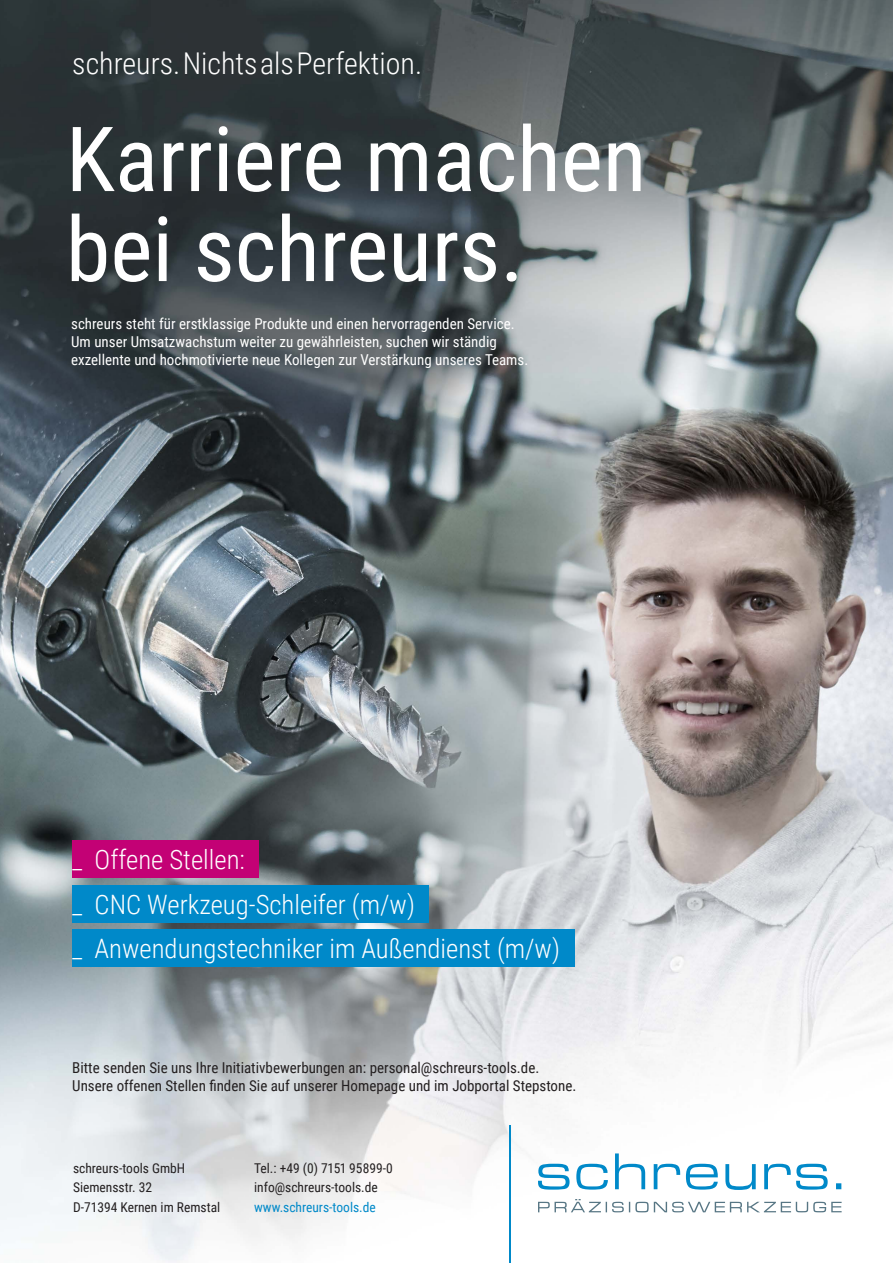
<style>
.page{position:relative;width:893px;height:1263px;background:#fff}
.page>*{position:absolute;margin:0;border:0;box-sizing:border-box;transform-origin:0 0}
.t1{font:90px "Roboto Condensed";color:#fff}
.t2{font:300 30px "Roboto Condensed";color:#fff}
.t3{font:300 26.7px "Roboto Condensed";color:#fff}
.t4{font:15px "Roboto Condensed";color:#fff}
.t5{font:15px "Roboto Condensed";color:#231f20}
.t6{font:13.5px "Roboto Condensed";color:#231f20}
.t7{font:13.5px "Roboto Condensed";color:#0089c9}
</style>
<div class="page">
<img style="left:0;top:0;width:893px;height:1263px">
<div style="left:72px;top:885px;width:357px;height:37px;background:#0089c9"></div>
<div style="left:72px;top:929px;width:502px;height:37px;background:#0089c9"></div>
<div style="left:72px;top:840px;width:187px;height:37px;background:#c30175"></div>
<svg style="left:538px;top:1199px;width:304px;height:13px"></svg>
<svg style="left:538px;top:1153px;width:303px;height:37px"></svg>
<hr style="left:509px;top:1126px;width:2px;height:137px;background:#0089c9">
<p class="t2" style="left:72px;top:42px;width:351px">schreurs. Nichts als Perfektion.</p>
<p class="t1" style="left:66px;top:96px;width:582px">Karriere machen</p>
<p class="t1" style="left:66px;top:186px;width:459px">bei schreurs.</p>
<p class="t4" style="left:71px;top:313px;width:445px">schreurs steht für erstklassige Produkte und einen hervorragenden Service.</p>
<p class="t4" style="left:71px;top:331px;width:427px">Um unser Umsatzwachstum weiter zu gewährleisten, suchen wir ständig</p>
<p class="t4" style="left:71px;top:349px;width:459px">exzellente und hochmotivierte neue Kollegen zur Verstärkung unseres Teams.</p>
<p class="t3" style="left:72px;top:840px;width:174px">_ Offene Stellen:</p>
<p class="t3" style="left:72px;top:885px;width:344px">_ CNC Werkzeug-Schleifer (m/w)</p>
<p class="t3" style="left:72px;top:929px;width:489px">_ Anwendungstechniker im Außendienst (m/w)</p>
<p class="t5" style="left:72px;top:1057px;width:469px">Bitte senden Sie uns Ihre Initiativbewerbungen an: personal@schreurs-tools.de.</p>
<p class="t5" style="left:72px;top:1075px;width:506px">Unsere offenen Stellen finden Sie auf unserer Homepage und im Jobportal Stepstone.</p>
<p class="t6" style="left:73px;top:1159px;width:114px">schreurs-tools GmbH</p>
<p class="t6" style="left:73px;top:1178px;width:80px">Siemensstr. 32</p>
<p class="t6" style="left:73px;top:1198px;width:149px">D-71394 Kernen im Remstal</p>
<p class="t6" style="left:254px;top:1159px;width:140px">Tel.: +49 (0) 7151 95899-0</p>
<p class="t6" style="left:254px;top:1178px;width:125px">info@schreurs-tools.de</p>
<p class="t7" style="left:254px;top:1198px;width:123px">www.schreurs-tools.de</p>
</div>
